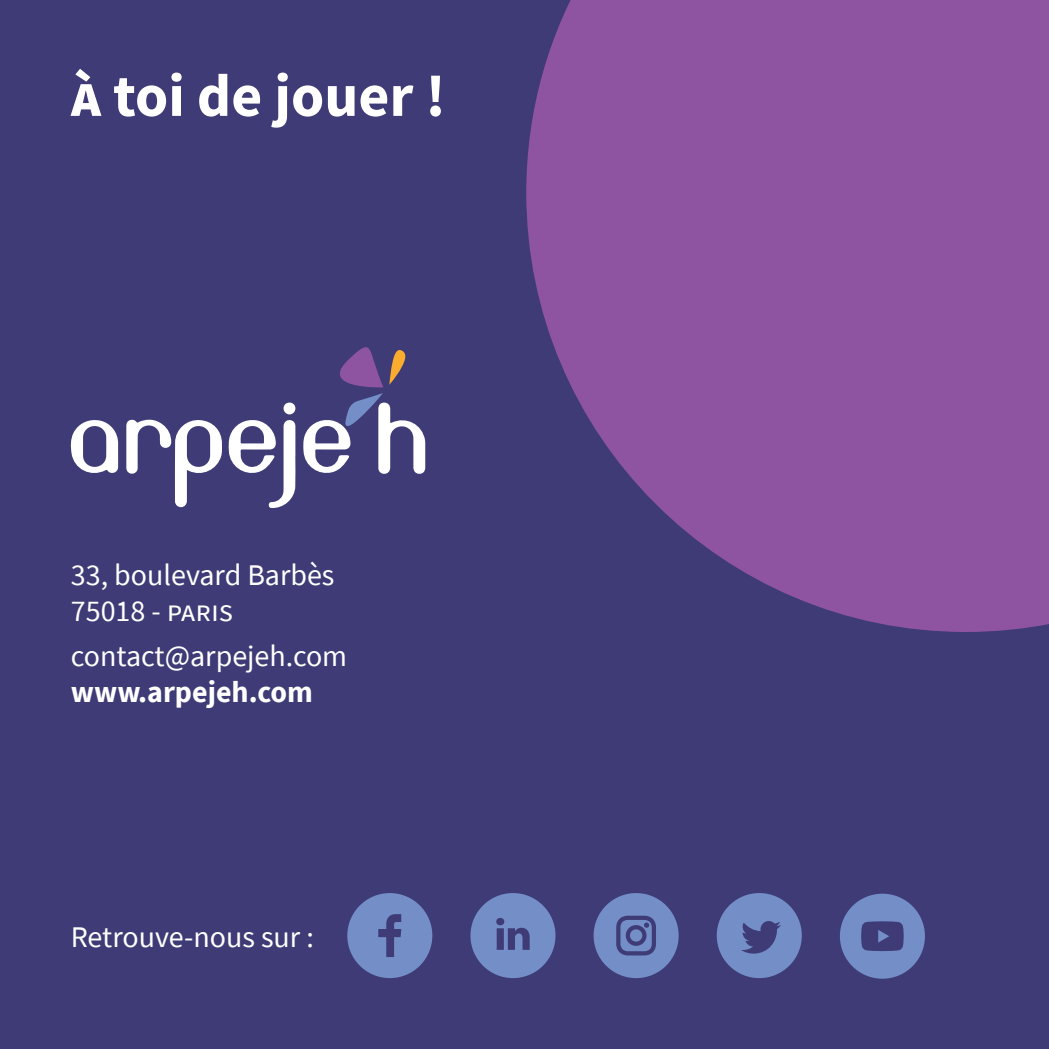
<style>
.page{position:relative;width:1049px;height:1049px;background:#3e3b76}
.page>*{position:absolute;margin:0;border:0;box-sizing:border-box;transform-origin:0 0}
.Titre-H1{font:700 60px "Source Sans Pro";color:#fff}
.t1{font:30px/36px "Source Sans Pro";color:#fff}
.t2{font:700 30px "Source Sans Pro";color:#fff}
</style>
<div class="page">
<svg style="left:347px;top:893px;width:85px;height:85px"></svg>
<svg style="left:470px;top:893px;width:85px;height:85px"></svg>
<svg style="left:717px;top:893px;width:85px;height:85px"></svg>
<svg style="left:594px;top:893px;width:85px;height:85px"></svg>
<svg style="left:526px;top:0;width:523px;height:632px;fill:#8e54a2"></svg>
<svg style="left:70px;top:420px;width:48px;height:53px"></svg>
<svg style="left:340px;top:347px;width:43px;height:40px"></svg>
<svg style="left:228px;top:420px;width:68px;height:88px"></svg>
<svg style="left:126px;top:419px;width:96px;height:88px"></svg>
<svg style="left:389px;top:350px;width:16px;height:35px"></svg>
<div style="left:283px;top:403px;width:12px;height:11px;background:#fff;border-radius:50%"></div>
<svg style="left:303px;top:393px;width:122px;height:81px"></svg>
<svg style="left:840px;top:894px;width:85px;height:85px"></svg>
<h1 class="Titre-H1" style="left:71px;top:55px;width:376px">À toi de jouer !</h1>
<p class="t1" style="left:71px;top:557px;width:265px">33, boulevard Barbès<br>75018 - paris</p>
<p class="t1" style="left:71px;top:638px;width:278px">contact@arpejeh.com</p>
<p class="t2" style="left:71px;top:671px;width:244px">www.arpejeh.com</p>
<p class="t1" style="left:71px;top:919px;width:244px">Retrouve-nous sur :</p>
</div>
